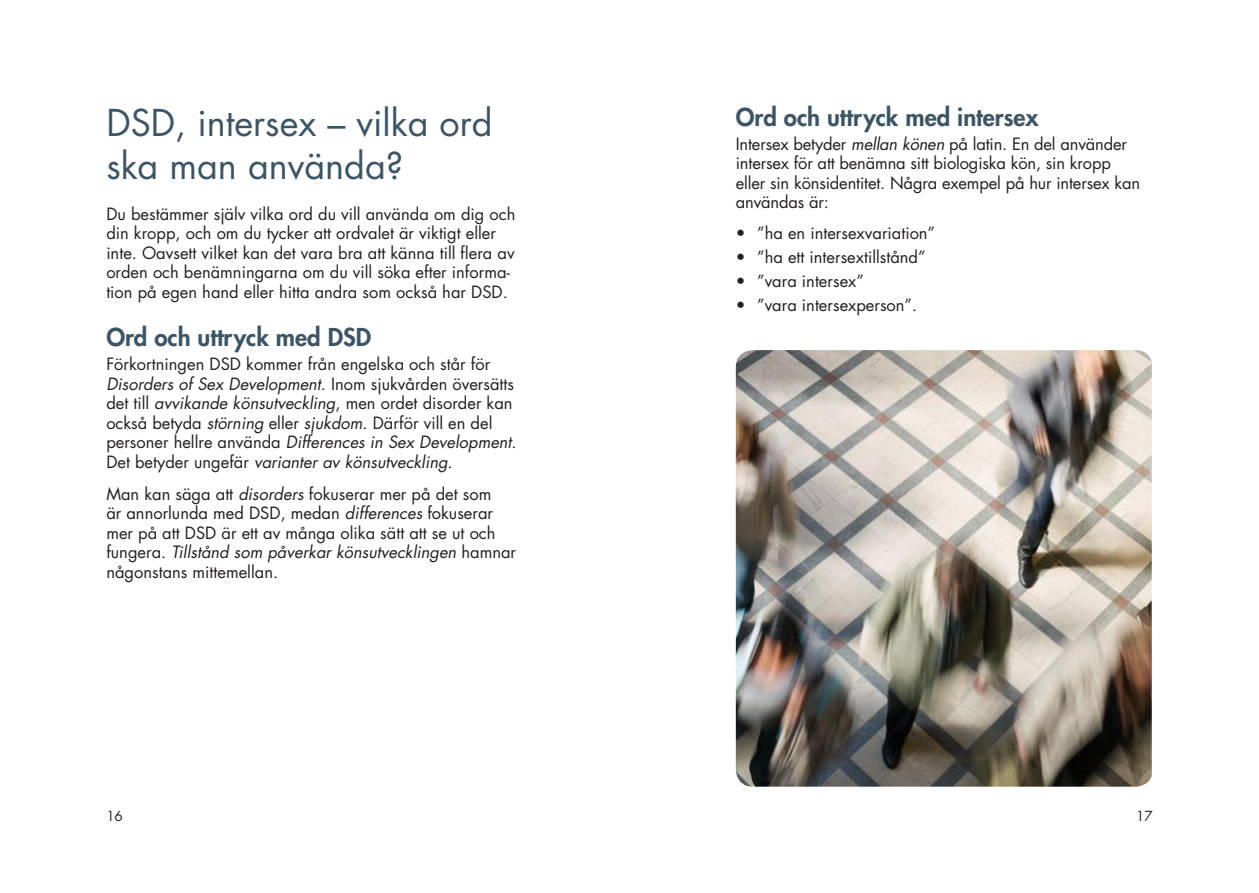
<style>
.page{position:relative;width:1259px;height:893px;background:#fff}
.page>*{position:absolute;margin:0;border:0;box-sizing:border-box;transform-origin:0 0}
.rubrik_1{font:36px/43.2px "Futura Std";color:#3b5566}
.rubrik_2{font:800 24px "Futura Std";color:#3b5566}
.brödtext{font:16.5px/19.5px "Futura Std";color:#231f20}
._19_Punktsats{font:16.5px "Futura Std";color:#231f20}
.t1{font:13.5px "Futura Std";color:#231f20}
.s1{font-style:italic}
</style>
<div class="page">
<img style="left:736px;top:350px;width:415px;height:437px">
<p class="rubrik_1" style="left:106px;top:102px;width:388px">DSD, intersex – vilka ord ska man använda?</p>
<p class="brödtext" style="left:106px;top:204px;width:410px">Du bestämmer själv vilka ord du vill använda om dig och din kropp, och om du tycker att ordvalet är viktigt eller inte. Oavsett vilket kan det vara bra att känna till flera av orden och benämningarna om du vill söka efter informa&shy;tion på egen hand eller hitta andra som också har DSD.</p>
<p class="rubrik_2" style="left:106px;top:322px;width:267px">Ord och uttryck med DSD</p>
<p class="brödtext" style="left:106px;top:354px;width:412px">Förkortningen DSD kommer från engelska och står för <span class="s1">Disorders of Sex Development</span>. Inom sjukvården översätts det till <span class="s1">avvikande könsutveckling</span>, men ordet disorder kan också betyda <span class="s1">störning</span> eller <span class="s1">sjukdom</span>. Därför vill en del personer hellre använda <span class="s1">Differences in Sex Development</span>.<br>Det betyder ungefär <span class="s1">varianter av könsutveckling</span>.</p>
<p class="brödtext" style="left:106px;top:484px;width:411px">Man kan säga att <span class="s1">disorders</span> fokuserar mer på det som<br>är annorlunda med DSD, medan <span class="s1">differences</span> fokuserar mer på att DSD är ett av många olika sätt att se ut och fungera. <span class="s1">Tillstånd som påverkar könsutvecklingen</span> hamnar någonstans mittemellan.</p>
<p class="rubrik_2" style="left:736px;top:102px;width:304px">Ord och uttryck med intersex</p>
<p class="brödtext" style="left:736px;top:134px;width:406px">Intersex betyder <span class="s1">mellan könen</span> på latin. En del använder intersex för att benämna sitt biologiska kön, sin kropp eller sin könsidentitet. Några exempel på hur intersex kan användas är:</p>
<p class="_19_Punktsats" style="left:736px;top:223px;width:201px">• ”ha en intersexvariation”</p>
<p class="_19_Punktsats" style="left:736px;top:247px;width:191px">• ”ha ett intersextillstånd”</p>
<p class="_19_Punktsats" style="left:736px;top:271px;width:130px">• ”vara intersex”</p>
<p class="_19_Punktsats" style="left:736px;top:295px;width:183px">• ”vara intersexperson”.</p>
<p class="t1" style="left:106px;top:808px;width:18px">16</p>
<p class="t1" style="left:1136px;top:808px;width:18px">17</p>
</div>
